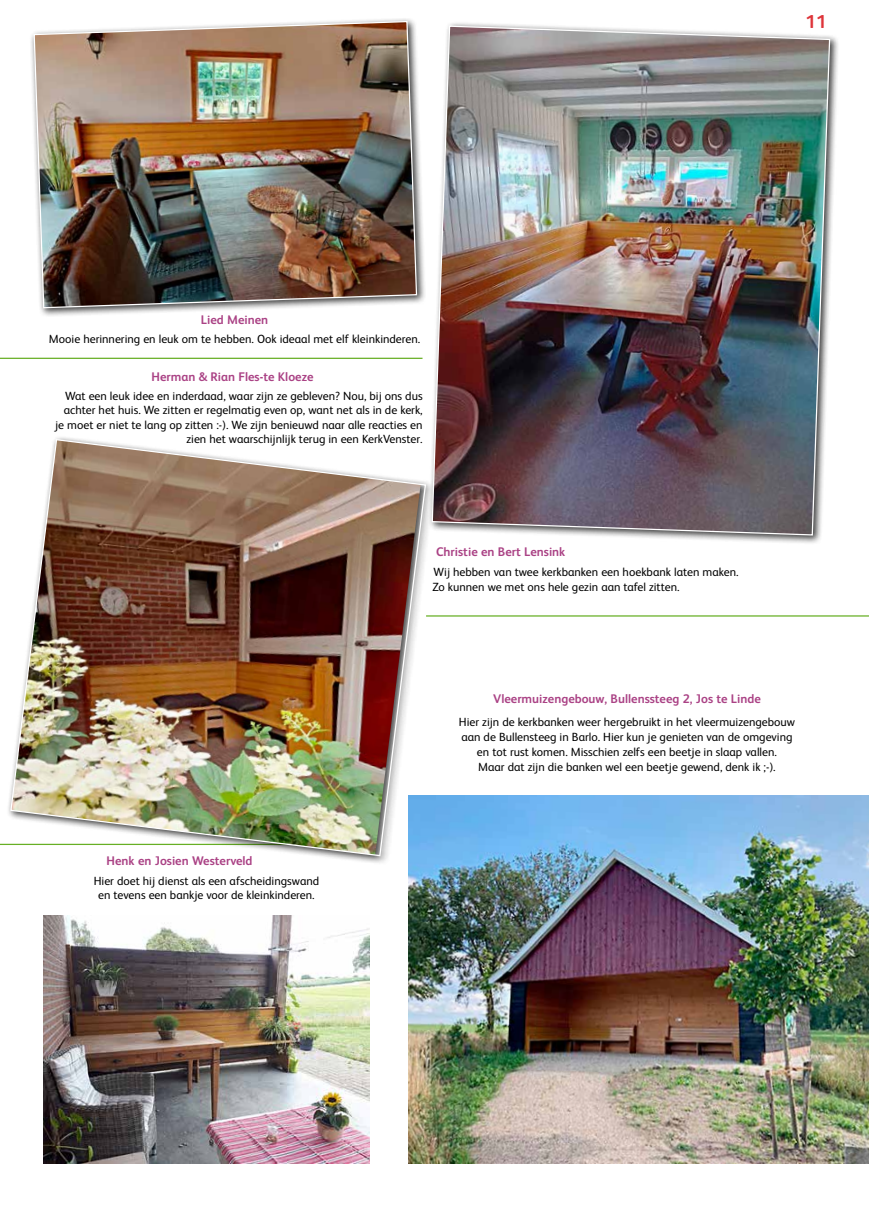
<style>
.page{position:relative;width:869px;height:1205px;background:#fff}
.page>*{position:absolute;margin:0;border:0;box-sizing:border-box;transform-origin:0 0}
.t1{font:700 18.75px "FS Albert";color:#de353a}
.t2{font:700 12.5px "FS Albert";color:#aa4285}
.t3{font:11.88px/15px "FS Albert";color:#000;text-align:center}
</style>
<div class="page">
<div style="left:427px;top:22px;width:412px;height:523px;background:#000;opacity:.75"></div>
<img style="left:431px;top:25px;width:399px;height:511px">
<div style="left:30px;top:17px;width:396px;height:300px;background:#000;opacity:.75"></div>
<img style="left:33px;top:20px;width:384px;height:289px">
<img style="left:43px;top:915px;width:326px;height:248px">
<img style="left:408px;top:795px;width:460px;height:368px">
<hr style="left:426px;top:615px;width:442px;height:1px;background:#67af24">
<hr style="left:0;top:844px;width:368px;height:1px;background:#67af24">
<hr style="left:0;top:358px;width:422px;height:1px;background:#67af24">
<div style="left:6px;top:435px;width:429px;height:430px;background:#000;opacity:.75"></div>
<img style="left:10px;top:438px;width:416px;height:419px">
<h1 class="t1" style="left:805px;top:9px;width:23px">11</h1>
<p class="t2" style="left:201px;top:311px;width:69px">Lied Meinen</p>
<p class="t3" style="left:49px;top:331px;width:373px">Mooie herinnering en leuk om te hebben. Ook ideaal met elf kleinkinderen.</p>
<p class="t2" style="left:151px;top:368px;width:163px">Herman &amp; Rian Fles-te Kloeze</p>
<p class="t3" style="left:55px;top:388px;width:369px;line-height:14.2px;text-align:right">Wat een leuk idee en inderdaad, waar zijn ze gebleven? Nou, bij ons dus achter het huis. We zitten er regelmatig even op, want net als in de kerk, je moet er niet te lang op zitten :-). We zijn benieuwd naar alle reacties en zien het waarschijnlijk terug in een KerkVenster.</p>
<p class="t2" style="left:106px;top:852px;width:147px">Henk en Josien Westerveld</p>
<p class="t3" style="left:94px;top:873px;width:227px;line-height:14.2px">Hier doet hij dienst als een afscheidingswand en tevens een bankje voor de kleinkinderen.</p>
<p class="t2" style="left:436px;top:543px;width:131px">Christie en Bert Lensink</p>
<p class="t3" style="left:432px;top:563px;width:307px;text-align:left">Wij hebben van twee kerkbanken een hoekbank laten maken.<br>Zo kunnen we met ons hele gezin aan tafel zitten.</p>
<p class="t2" style="left:493px;top:690px;width:269px">Vleermuizengebouw, Bullenssteeg 2, Jos te Linde</p>
<p class="t3" style="left:458px;top:713px;width:337px">Hier zijn de kerkbanken weer hergebruikt in het vleermuizengebouw aan de Bullensteeg in Barlo. Hier kun je genieten van de omgeving en tot rust komen. Misschien zelfs een beetje in slaap vallen.<br>Maar dat zijn die banken wel een beetje gewend, denk ik ;-).</p>
</div>
